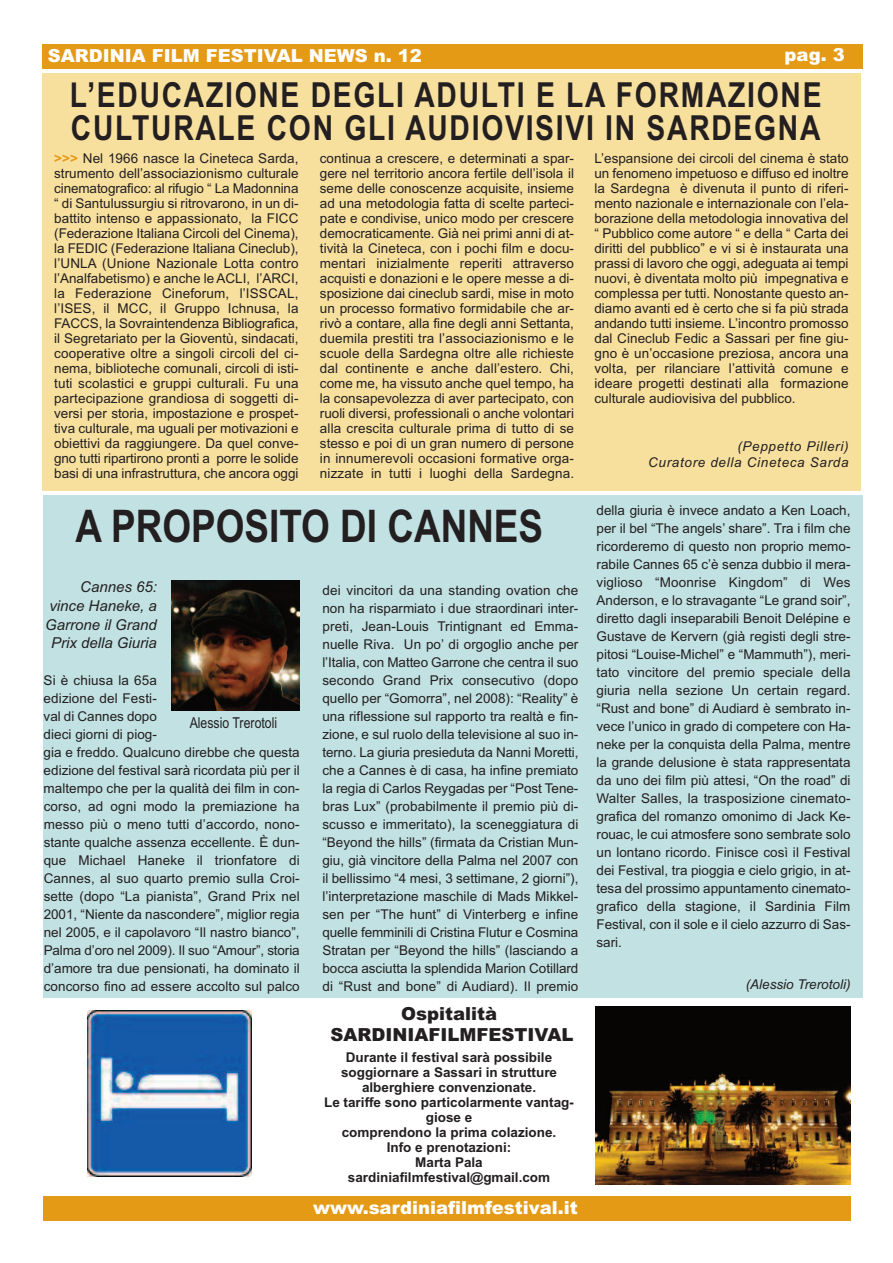
<style>
.page{position:relative;width:893px;height:1263px;background:#fff}
.page>*{position:absolute;margin:0;border:0;box-sizing:border-box;transform-origin:0 0}
.t1{font:700 45px "Arial Narrow";color:#231f20}
.t2{font:700 34.5px/33px "Arial Narrow";letter-spacing:.05em;color:#231f20}
.t3{font:900 18px "Arial";color:#fff}
.t4{font:900 18px/21.6px "Arial";color:#231f20;text-align:center}
.t5{font:italic 15px/18.8px "Arial";color:#231f20;text-align:right}
.t6{font:15px "Arial Narrow";color:#231f20}
.t7{font:13.5px/18px "Arial";color:#231f20;text-align:justify}
.t8{font:700 13.5px/15px "Arial";color:#231f20;text-align:center}
.t9{font:italic 13.5px/16.5px "Arial";letter-spacing:.05em;color:#231f20;text-align:right}
.t10{font:italic 13.5px "Arial";color:#231f20}
.s1{font-weight:700;color:#e49a15}
</style>
<div class="page">
<div style="left:43px;top:1196px;width:807px;height:24px;background:#e49a15"></div>
<div style="left:42px;top:44px;width:821px;height:24px;background:#e49a15"></div>
<div style="left:43px;top:495px;width:819px;height:503px;background:#c2e1e2"></div>
<img style="left:172px;top:580px;width:128px;height:130px">
<div style="left:43px;top:74px;width:818px;height:417px;background:#f7e09e"></div>
<div style="left:595px;top:1001px;width:256px;height:188px;background:linear-gradient(to right,#fff,#fff)"></div>
<img style="left:595px;top:1007px;width:255px;height:177px">
<img style="left:87px;top:1011px;width:164px;height:165px">
<h3 class="t3" style="left:48px;top:46px;width:376px">SARDINIA FILM FESTIVAL NEWS n. 12</h3>
<h3 class="t3" style="left:784px;top:44px;width:62px">pag. 3</h3>
<h2 class="t2" style="left:70px;top:78px;width:753px">L’EDUCAZIONE DEGLI ADULTI E LA FORMAZIONE<br>CULTURALE CON GLI AUDIOVISIVI IN SARDEGNA</h2>
<p class="t7" style="left:320px;top:151px;width:256px;line-height:15px">continua a crescere, e determinati a spar&shy;gere nel territorio ancora fertile dell’isola il seme delle conoscenze acquisite, insieme ad una metodologia fatta di scelte parteci&shy;pate e condivise, unico modo per crescere democraticamente. Già nei primi anni di at&shy;tività la Cineteca, con i pochi film e docu&shy;mentari inizialmente reperiti attraverso acquisti e donazioni e le opere messe a di&shy;sposizione dai cineclub sardi, mise in moto un processo formativo formidabile che ar&shy;rivò a contare, alla fine degli anni Settanta, duemila prestiti tra l’associazionismo e le scuole della Sardegna oltre alle richieste dal continente e anche dall’estero. Chi, come me, ha vissuto anche quel tempo, ha la consapevolezza di aver partecipato, con ruoli diversi, professionali o anche volontari alla crescita culturale prima di tutto di se stesso e poi di un gran numero di persone in innumerevoli occasioni formative orga&shy;nizzate in tutti i luoghi della Sardegna.</p>
<p class="t7" style="left:594px;top:151px;width:256px;line-height:15px">L’espansione dei circoli del cinema è stato un fenomeno impetuoso e diffuso ed inoltre la Sardegna è divenuta il punto di riferi&shy;mento nazionale e internazionale con l’ela&shy;borazione della metodologia innovativa del “ Pubblico come autore “ e della “ Carta dei diritti del pubblico” e vi si è instaurata una prassi di lavoro che oggi, adeguata ai tempi nuovi, è diventata molto più impegnativa e complessa per tutti. Nonostante questo an&shy;diamo avanti ed è certo che si fa più strada andando tutti insieme. L’incontro promosso dal Cineclub Fedic a Sassari per fine giu&shy;gno è un’occasione preziosa, ancora una volta, per rilanciare l’attività comune e ideare progetti destinati alla formazione culturale audiovisiva del pubblico.</p>
<p class="t7" style="left:54px;top:151px;width:246px;line-height:15px"><span class="s1">&gt;&gt;&gt;</span> Nel 1966 nasce la Cineteca Sarda, strumento dell’associazionismo culturale cinematografico: al rifugio “ La Madonnina “ di Santulussurgiu si ritrovarono, in un di&shy;battito intenso e appassionato, la FICC (Federazione Italiana Circoli del Cinema), la FEDIC (Federazione Italiana Cineclub), l’UNLA (Unione Nazionale Lotta contro l’Analfabetismo) e anche le ACLI, l’ARCI, la Federazione Cineforum, l’ISSCAL, l’ISES, il MCC, il Gruppo Ichnusa, la FACCS, la Sovraintendenza Bibliografica, il Segretariato per la Gioventù, sindacati, cooperative oltre a singoli circoli del ci&shy;nema, biblioteche comunali, circoli di isti&shy;tuti scolastici e gruppi culturali. Fu una partecipazione grandiosa di soggetti di&shy;versi per storia, impostazione e prospet&shy;tiva culturale, ma uguali per motivazioni e obiettivi da raggiungere. Da quel conve&shy;gno tutti ripartirono pronti a porre le solide basi di una infrastruttura, che ancora oggi</p>
<p class="t9" style="left:648px;top:438px;width:202px">(Peppetto Pilleri)<br>Curatore della Cineteca Sarda</p>
<h1 class="t1" style="left:76px;top:500px;width:469px">A PROPOSITO DI CANNES</h1>
<p class="t5" style="left:45px;top:577px;width:113px">Cannes 65: vince Haneke, a<br>Garrone il Grand<br>Prix della Giuria</p>
<p class="t7" style="left:44px;top:671px;width:258px;text-align:left">Si è chiusa la 65a<br>edizione del Festi-<br>val di Cannes dopo<br>dieci giorni di piog-<br>gia e freddo. Qualcuno direbbe che questa edizione del festival sarà ricordata più per il maltempo che per la qualità dei film in con&shy;corso, ad ogni modo la premiazione ha messo più o meno tutti d’accordo, nono&shy;stante qualche assenza eccellente. È dun&shy;que Michael Haneke il trionfatore di Cannes, al suo quarto premio sulla Croi&shy;sette (dopo “La pianista”, Grand Prix nel 2001, “Niente da nascondere”, miglior regia nel 2005, e il capolavoro “Il nastro bianco”, Palma d’oro nel 2009). Il suo “Amour”, storia d’amore tra due pensionati, ha dominato il concorso fino ad essere accolto sul palco</p>
<p class="t6" style="left:190px;top:714px;width:89px">Alessio Trerotoli</p>
<p class="t7" style="left:322px;top:581px;width:258px">dei vincitori da una standing ovation che non ha risparmiato i due straordinari inter&shy;preti, Jean-Louis Trintignant ed Emma&shy;nuelle Riva. Un po’ di orgoglio anche per l’Italia, con Matteo Garrone che centra il suo secondo Grand Prix consecutivo (dopo quello per “Gomorra”, nel 2008): “Reality” è una riflessione sul rapporto tra realtà e fin&shy;zione, e sul ruolo della televisione al suo in&shy;terno. La giuria presieduta da Nanni Moretti, che a Cannes è di casa, ha infine premiato la regia di Carlos Reygadas per “Post Tene&shy;bras Lux” (probabilmente il premio più di&shy;scusso e immeritato), la sceneggiatura di “Beyond the hills” (firmata da Cristian Mun&shy;giu, già vincitore della Palma nel 2007 con il bellissimo “4 mesi, 3 settimane, 2 giorni”), l’interpretazione maschile di Mads Mikkel&shy;sen per “The hunt” di Vinterberg e infine quelle femminili di Cristina Flutur e Cosmina Stratan per “Beyond the hills” (lasciando a bocca asciutta la splendida Marion Cotillard di “Rust and bone” di Audiard). Il premio</p>
<h3 class="t4" style="left:331px;top:1003px;width:245px">Ospitalità<br>SARDINIAFILMFESTIVAL</h3>
<p class="t8" style="left:324px;top:1049px;width:251px">Durante il festival sarà possibile soggiornare a Sassari in strutture alberghiere convenzionate.<br>Le tariffe sono particolarmente vantag&shy;giose e<br>comprendono la prima colazione.<br>Info e prenotazioni:<br>Marta Pala sardiniafilmfestival@gmail.com</p>
<h3 class="t3" style="left:313px;top:1197px;width:266px">www.sardiniafilmfestival.it</h3>
<p class="t7" style="left:596px;top:502px;width:255px">della giuria è invece andato a Ken Loach, per il bel “The angels’ share”. Tra i film che ricorderemo di questo non proprio memo&shy;rabile Cannes 65 c’è senza dubbio il mera&shy;viglioso “Moonrise Kingdom” di Wes Anderson, e lo stravagante “Le grand soir”, diretto dagli inseparabili Benoit Delépine e Gustave de Kervern (già registi degli stre&shy;pitosi “Louise-Michel” e “Mammuth”), meri&shy;tato vincitore del premio speciale della giuria nella sezione Un certain regard. “Rust and bone” di Audiard è sembrato in&shy;vece l’unico in grado di competere con Ha&shy;neke per la conquista della Palma, mentre la grande delusione è stata rappresentata da uno dei film più attesi, “On the road” di Walter Salles, la trasposizione cinemato&shy;grafica del romanzo omonimo di Jack Ke&shy;rouac, le cui atmosfere sono sembrate solo un lontano ricordo. Finisce così il Festival dei Festival, tra pioggia e cielo grigio, in at&shy;tesa del prossimo appuntamento cinemato&shy;grafico della stagione, il Sardinia Film Festival, con il sole e il cielo azzurro di Sas&shy;sari.</p>
<p class="t10" style="left:746px;top:977px;width:106px">(Alessio Trerotoli)</p>
</div>
